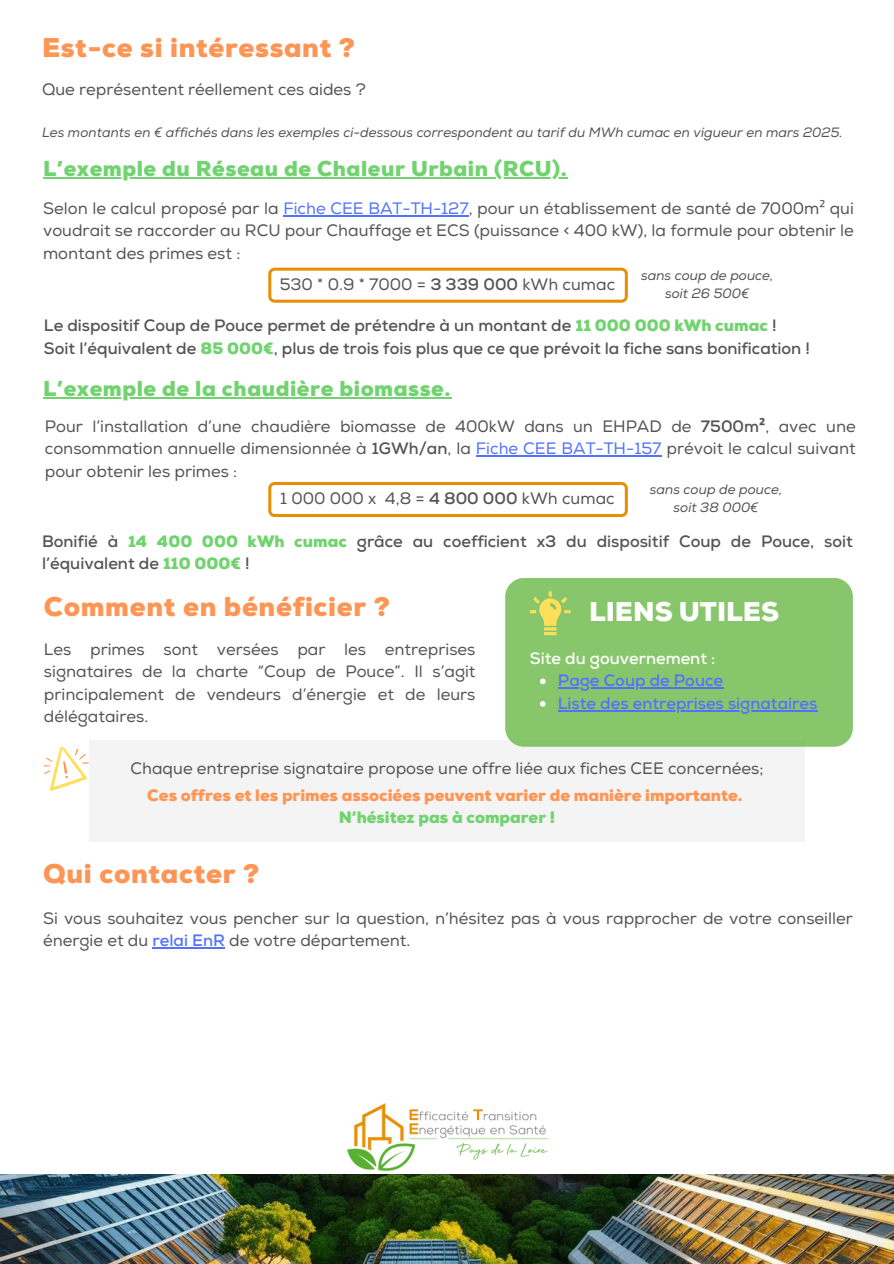
<style>
.page{position:relative;width:894px;height:1264px;background:#fff}
.page>*{position:absolute;margin:0;border:0;box-sizing:border-box;transform-origin:0 0}
.t1{font:900 27px "Nexa";letter-spacing:.025em;color:#ff9554}
.t2{font:900 27px "Nexa";color:#fff}
.t3{font:900 21.45px "Nexa";letter-spacing:.025em;color:#71d36f}
.t4{font:16.5px/22.5px "Nexa";color:#545454;text-align:justify}
.t5{font:700 16.5px/22.5px "Nexa";color:#545454}
.t6{font:900 16.5px/22.5px "Nexa";color:#ff9554;text-align:center}
.t7{font:700 16.5px "Nexa";color:#5271ff}
.t8{font:700 16.5px "Nexa";color:#fff}
.t9{font:italic 13.5px "Nexa";color:#545454}
.s1{color:#5271ff}
.s2{font-family:"Noto Sans"}
.s3{font-weight:700}
.s4{font-weight:900;color:#71d36f}
.s5{font-family:"Noto Sans";font-weight:700}
.s6{color:#71d36f}
.s7{font-weight:700;color:#5271ff}
</style>
<div class="page">
<div style="left:89px;top:740px;width:715px;height:101px;background:#f4f4f4"></div>
<img style="left:0;top:1174px;width:893px;height:89px">
<img style="left:347px;top:1103px;width:201px;height:69px">
<svg style="left:268px;top:268px;width:359px;height:35px"></svg>
<svg style="left:268px;top:482px;width:359px;height:35px"></svg>
<svg style="left:43px;top:747px;width:45px;height:43px"></svg>
<div style="left:505px;top:578px;width:347px;height:168px;background:#88c66c;border-radius:19px"></div>
<svg style="left:529px;top:591px;width:41px;height:44px"></svg>
<svg style="left:540px;top:678px;width:5px;height:6px"></svg>
<hr style="left:557px;top:687px;width:165px;height:1px;background:#5271ff">
<svg style="left:540px;top:701px;width:5px;height:5px"></svg>
<hr style="left:557px;top:710px;width:260px;height:1px;background:#5271ff">
<hr style="left:43px;top:177px;width:524px;height:1px;background:#71d36f">
<hr style="left:283px;top:215px;width:185px;height:1px;background:#5271ff">
<hr style="left:43px;top:397px;width:408px;height:1px;background:#71d36f">
<hr style="left:476px;top:455px;width:185px;height:1px;background:#5271ff">
<hr style="left:152px;top:947px;width:73px;height:1px;background:#5271ff">
<h5 class="t1" style="left:42px;top:31px;width:314px">Est-ce si intéressant ?</h5>
<p class="t4" style="left:42px;top:79px;width:325px">Que représentent réellement ces aides ?</p>
<h3 class="t9" style="left:42px;top:124px;width:802px">Les montants en € affichés dans les exemples ci-dessous correspondent au tarif du MWh cumac en vigueur en mars 2025.</h3>
<h5 class="t3" style="left:43px;top:156px;width:525px">L’exemple du Réseau de Chaleur Urbain (RCU).</h5>
<h5 class="t4" style="left:43px;top:197px;width:812px">Selon le calcul proposé par la <span class="s1">Fiche CEE BAT-TH-127</span>, pour un établissement de santé de 7000m<span class="s2">²</span> qui voudrait se raccorder au RCU pour Chauffage et ECS (puissance &lt; 400 kW), la formule pour obtenir le montant des primes est :</h5>
<p class="t4" style="left:279px;top:273px;width:337px">530 * 0.9 * 7000 = <span class="s3">3 339 000</span> kWh cumac</p>
<h4 class="t9" style="left:641px;top:268px;width:134px">sans coup de pouce,</h4>
<p class="t9" style="left:664px;top:286px;width:86px">soit 26 500€</p>
<p class="t5" style="left:44px;top:315px;width:767px">Le dispositif Coup de Pouce permet de prétendre à un montant de <span class="s4">11 000 000 kWh cumac</span> !<br>Soit l’équivalent de <span class="s4">85 000€</span>, plus de trois fois plus que ce que prévoit la fiche sans bonification !</p>
<h1 class="t3" style="left:43px;top:376px;width:409px">L’exemple de la chaudière biomasse.</h1>
<h4 class="t4" style="left:45px;top:415px;width:812px">Pour l’installation d’une chaudière biomasse de 400kW dans un EHPAD de <span class="s3">7500m</span><span class="s5">²</span>, avec une consommation annuelle dimensionnée à <span class="s3">1GWh/an</span>, la <span class="s1">Fiche CEE BAT-TH-157</span> prévoit le calcul suivant pour obtenir les primes :</h4>
<p class="t4" style="left:280px;top:487px;width:336px">1 000 000 x 4,8 = <span class="s3">4 800 000</span> kWh cumac</p>
<p class="t9" style="left:649px;top:481px;width:134px">sans coup de pouce,</p>
<h2 class="t9" style="left:673px;top:499px;width:87px">soit 38 000€</h2>
<h5 class="t5" style="left:42px;top:530px;width:812px">Bonifié à <span class="s4">14 400 000 kWh cumac</span> grâce au coefficient x3 du dispositif Coup de Pouce, soit l’équivalent de <span class="s4">110 000€</span> !</h5>
<h5 class="t1" style="left:44px;top:590px;width:347px">Comment en bénéficier ?</h5>
<h3 class="t4" style="left:44px;top:638px;width:433px">Les primes sont versées par les entreprises signataires de la charte “Coup de Pouce”. Il s’agit principalement de vendeurs d’énergie et de leurs délégataires.</h3>
<h4 class="t2" style="left:589px;top:595px;width:191px">LIENS UTILES</h4>
<h5 class="t8" style="left:529px;top:648px;width:187px">Site du gouvernement :</h5>
<p class="t7" style="left:557px;top:671px;width:166px">Page Coup de Pouce</p>
<p class="t7" style="left:557px;top:693px;width:261px">Liste des entreprises signataires</p>
<h5 class="t4" style="left:130px;top:757px;width:634px">Chaque entreprise signataire propose une offre liée aux fiches CEE concernées;</h5>
<h4 class="t6" style="left:147px;top:784px;width:596px">Ces offres et les primes associées peuvent varier de manière importante.<br><span class="s6">N’hésitez pas à comparer !</span></h4>
<p class="t1" style="left:43px;top:857px;width:217px">Qui contacter ?</p>
<h2 class="t4" style="left:43px;top:907px;width:811px">Si vous souhaitez vous pencher sur la question, n’hésitez pas à vous rapprocher de votre conseiller énergie et du <span class="s7">relai EnR</span> de votre département.</h2>
</div>
